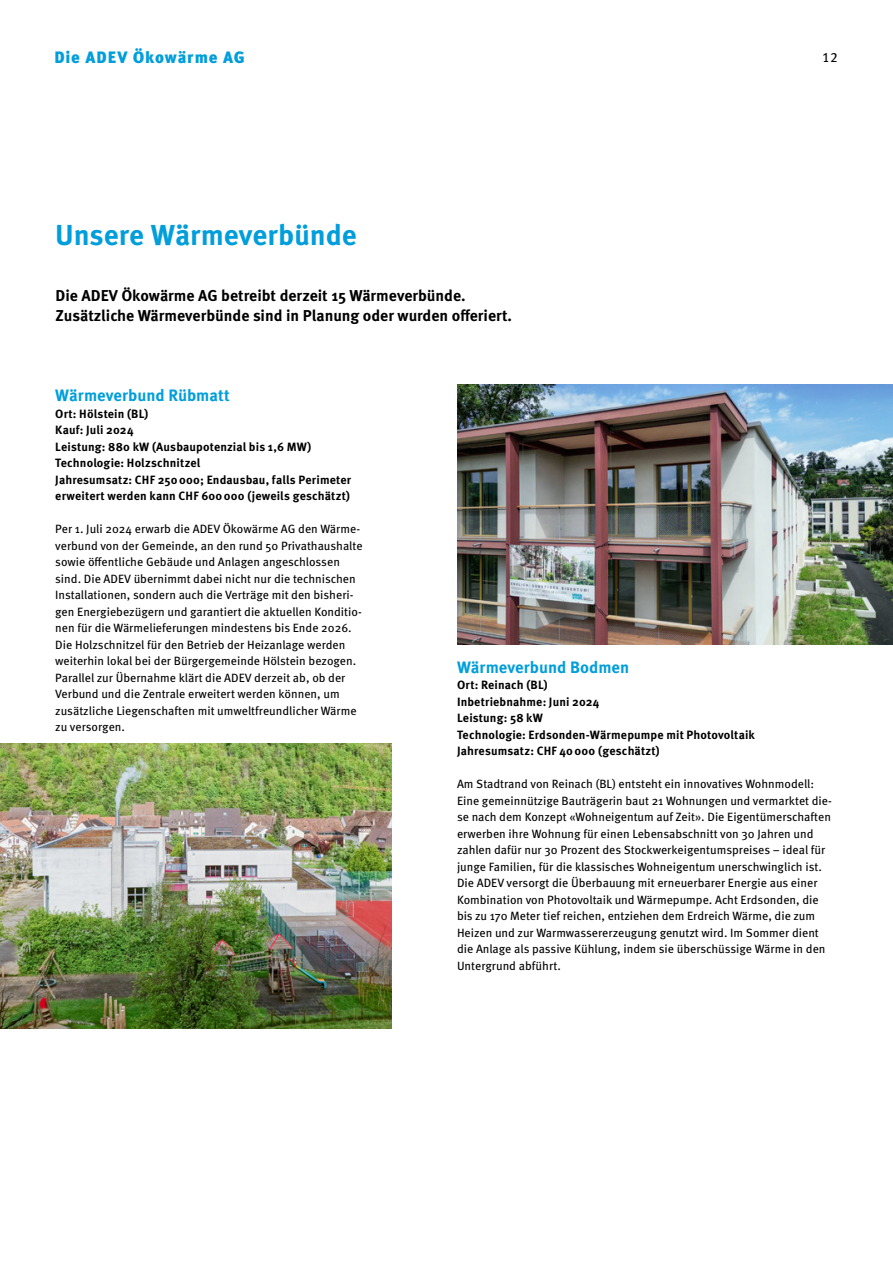
<style>
.page{position:relative;width:893px;height:1263px;background:#fff}
.page>*{position:absolute;margin:0;border:0;box-sizing:border-box;transform-origin:0 0}
.t1{font:700 28.95px "Meta Pro";color:#009edb}
.t2{font:700 16.5px "Meta Pro";color:#009edb}
.t3{font:900 16.5px "Meta Pro";letter-spacing:.055em;color:#009edb}
.t4{font:700 15.75px/20.2px "Meta Pro";color:#000}
.t5{font:13.5px "Meta Pro";color:#000}
.t6{font:12px/16.5px "Meta Pro";color:#000}
.t7{font:700 12px/16.5px "Meta Pro";letter-spacing:.01em;color:#000}
</style>
<div class="page">
<img style="left:457px;top:385px;width:436px;height:259px">
<img style="left:0;top:744px;width:392px;height:285px">
<h2 class="t3" style="left:54px;top:47px;width:192px">Die ADEV Ökowärme AG</h2>
<h1 class="t1" style="left:55px;top:217px;width:303px">Unsere Wärmeverbünde</h1>
<h3 class="t4" style="left:56px;top:286px;width:458px">Die ADEV Ökowärme AG betreibt derzeit 15 Wärmeverbünde.<br>Zusätzliche Wärmeverbünde sind in Planung oder wurden offeriert.</h3>
<p class="t5" style="left:822px;top:48px;width:17px">12</p>
<h2 class="t2" style="left:55px;top:385px;width:176px">Wärmeverbund Rübmatt</h2>
<p class="t7" style="left:55px;top:406px;width:297px">Ort: Hölstein (BL)<br>Kauf: Juli 2024<br>Leistung: 880 kW (Ausbaupotenzial bis 1,6 MW)<br>Technologie: Holzschnitzel<br>Jahresumsatz: CHF 250000; Endausbau, falls Perimeter erweitert werden kann CHF 600000 (jeweils geschätzt)</p>
<p class="t6" style="left:55px;top:521px;width:309px">Per 1. Juli 2024 erwarb die ADEV Ökowärme AG den Wärme&shy;verbund von der Gemeinde, an den rund 50 Privathaushalte sowie öffentliche Gebäude und Anlagen angeschlossen sind. Die ADEV übernimmt dabei nicht nur die technischen Installationen, sondern auch die Verträge mit den bisheri&shy;gen Energiebezügern und garantiert die aktuellen Konditio&shy;nen für die Wärmelieferungen mindestens bis Ende 2026.<br>Die Holzschnitzel für den Betrieb der Heizanlage werden weiterhin lokal bei der Bürgergemeinde Hölstein bezogen.<br>Parallel zur Übernahme klärt die ADEV derzeit ab, ob der Verbund und die Zentrale erweitert werden können, um zusätzliche Liegenschaften mit umweltfreundlicher Wärme zu versorgen.</p>
<h2 class="t2" style="left:457px;top:656px;width:174px">Wärmeverbund Bodmen</h2>
<p class="t7" style="left:457px;top:677px;width:299px">Ort: Reinach (BL)<br>Inbetriebnahme: Juni 2024<br>Leistung: 58 kW<br>Technologie: Erdsonden-Wärmepumpe mit Photovoltaik<br>Jahresumsatz: CHF 40000 (geschätzt)</p>
<p class="t6" style="left:457px;top:776px;width:376px">Am Stadtrand von Reinach (BL) entsteht ein innovatives Wohnmodell:<br>Eine gemeinnützige Bauträgerin baut 21 Wohnungen und vermarktet die&shy;se nach dem Konzept «Wohneigentum auf Zeit». Die Eigentümerschaften erwerben ihre Wohnung für einen Lebensabschnitt von 30 Jahren und zahlen dafür nur 30 Prozent des Stockwerkeigentumspreises – ideal für junge Familien, für die klassisches Wohneigentum unerschwinglich ist.<br>Die ADEV versorgt die Überbauung mit erneuerbarer Energie aus einer Kombination von Photovoltaik und Wärmepumpe. Acht Erdsonden, die bis zu 170 Meter tief reichen, entziehen dem Erdreich Wärme, die zum Heizen und zur Warmwassererzeugung genutzt wird. Im Sommer dient die Anlage als passive Kühlung, indem sie überschüssige Wärme in den Untergrund abführt.</p>
</div>
